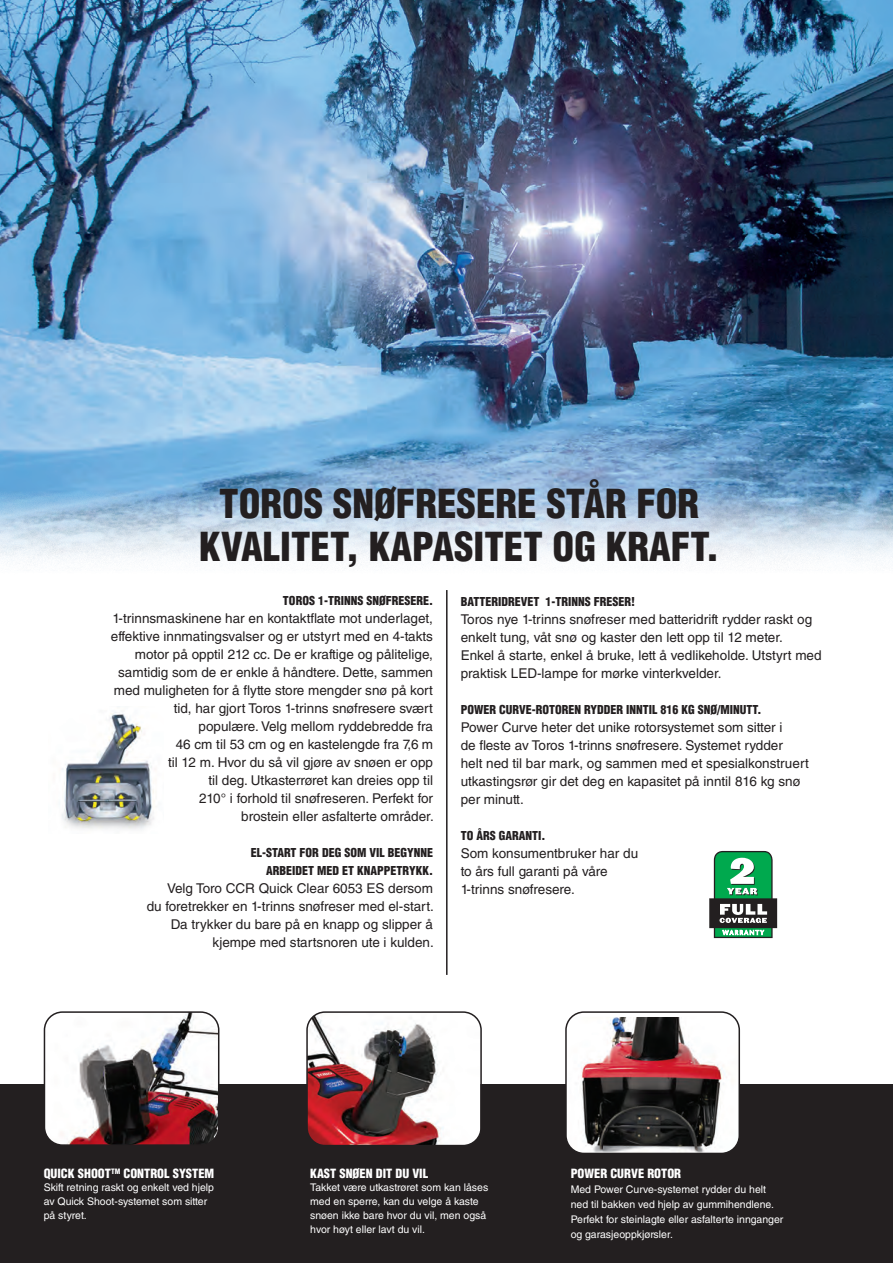
<style>
.page{position:relative;width:893px;height:1263px;background:#fff}
.page>*{position:absolute;margin:0;border:0;box-sizing:border-box;transform-origin:0 0}
.t1{font:900 condensed 39px/43.5px "Helvetica LT Std";color:#231f20;text-align:center}
.t2{font:13.5px/18px "Helvetica LT Std";color:#231f20}
.t3{font:900 condensed 12.45px "Helvetica LT Std";color:#fff}
.t4{font:900 condensed 12px/18px "Helvetica LT Std";color:#231f20;text-align:right}
.t5{font:10.5px/13.8px "Helvetica LT Std";color:#fff}
</style>
<div class="page">
<img style="left:0;top:0;width:893px;height:568px">
<img style="left:62px;top:712px;width:93px;height:118px">
<hr style="left:446px;top:590px;width:2px;height:385px;background:#231f20">
<svg style="left:709px;top:851px;width:68px;height:87px"></svg>
<div style="left:0;top:1084px;width:893px;height:179px;background:#231f20"></div>
<img style="left:309px;top:1014px;width:170px;height:129px">
<div style="left:306px;top:1011px;width:176px;height:135px;border:2px solid #231f20;border-radius:18px"></div>
<img style="left:44px;top:1014px;width:175px;height:129px">
<div style="left:44px;top:1011px;width:175px;height:135px;border:2px solid #231f20;border-radius:18px"></div>
<img style="left:568px;top:1017px;width:169px;height:134px">
<div style="left:565px;top:1011px;width:175px;height:143px;border:2px solid #231f20;border-radius:18px"></div>
<h1 class="t1" style="left:199px;top:482px;width:521px">TOROS SNØFRESERE STÅR FOR<br>KVALITET, KAPASITET OG KRAFT.</h1>
<p class="t4" style="left:283px;top:592px;width:152px">TOROS 1-TRINNS SNØFRESERE.</p>
<p class="t2" style="left:111px;top:609px;width:324px;text-align:right">1-trinnsmaskinene har en kontaktflate mot underlaget, effektive innmatingsvalser og er utstyrt med en 4-takts motor på opptil 212 cc. De er kraftige og pålitelige, samtidig som de er enkle å håndtere. Dette, sammen med muligheten for å flytte store mengder snø på kort tid, har gjort Toros 1-trinns snøfresere svært populære. Velg mellom ryddebredde fra<br>46 cm til 53 cm og en kastelengde fra 7,6 m<br>til 12 m. Hvor du så vil gjøre av snøen er opp<br>til deg. Utkasterrøret kan dreies opp til<br>210° i forhold til snøfreseren. Perfekt for<br>brostein eller asfalterte områder.</p>
<p class="t4" style="left:251px;top:844px;width:184px">EL-START FOR DEG SOM VIL BEGYNNE<br>ARBEIDET MED ET KNAPPETRYKK.</p>
<p class="t2" style="left:147px;top:879px;width:289px;text-align:right">Velg Toro CCR Quick Clear 6053 ES dersom<br>du foretrekker en 1-trinns snøfreser med el-start.<br>Da trykker du bare på en knapp og slipper å kjempe med startsnoren ute i kulden.</p>
<p class="t4" style="left:461px;top:592px;width:176px">BATTERIDREVET 1-TRINNS FRESER!</p>
<p class="t2" style="left:461px;top:610px;width:362px">Toros nye 1-trinns snøfreser med batteridrift rydder raskt og enkelt tung, våt snø og kaster den lett opp til 12 meter.<br>Enkel å starte, enkel å bruke, lett å vedlikeholde. Utstyrt med praktisk LED-lampe for mørke vinterkvelder.</p>
<p class="t4" style="left:461px;top:700px;width:302px">POWER CURVE-ROTOREN RYDDER INNTIL 816 KG SNØ/MINUTT.</p>
<p class="t2" style="left:461px;top:718px;width:350px">Power Curve heter det unike rotorsystemet som sitter i<br>de fleste av Toros 1-trinns snøfresere. Systemet rydder<br>helt ned til bar mark, og sammen med et spesialkonstruert utkastingsrør gir det deg en kapasitet på inntil 816 kg snø per minutt.</p>
<p class="t4" style="left:461px;top:826px;width:86px">TO ÅRS GARANTI.</p>
<p class="t2" style="left:461px;top:844px;width:179px">Som konsumentbruker har du to års full garanti på våre<br>1-trinns snøfresere.</p>
<p class="t3" style="left:44px;top:1165px;width:172px">QUICK SHOOT<sup>TM</sup> CONTROL SYSTEM</p>
<p class="t5" style="left:44px;top:1181px;width:172px">Skift retning raskt og enkelt ved hjelp av Quick Shoot-systemet som sitter på styret.</p>
<p class="t3" style="left:310px;top:1165px;width:120px">KAST SNØEN DIT DU VIL</p>
<p class="t5" style="left:310px;top:1181px;width:180px">Takket være utkastrøret som kan låses med en sperre, kan du velge å kaste snøen ikke bare hvor du vil, men også hvor høyt eller lavt du vil.</p>
<p class="t3" style="left:571px;top:1165px;width:112px">POWER CURVE ROTOR</p>
<p class="t5" style="left:571px;top:1181px;width:214px;line-height:15.1px">Med Power Curve-systemet rydder du helt ned til bakken ved hjelp av gummihendlene.<br>Perfekt for steinlagte eller asfalterte innganger og garasjeoppkjørsler.</p>
</div>
